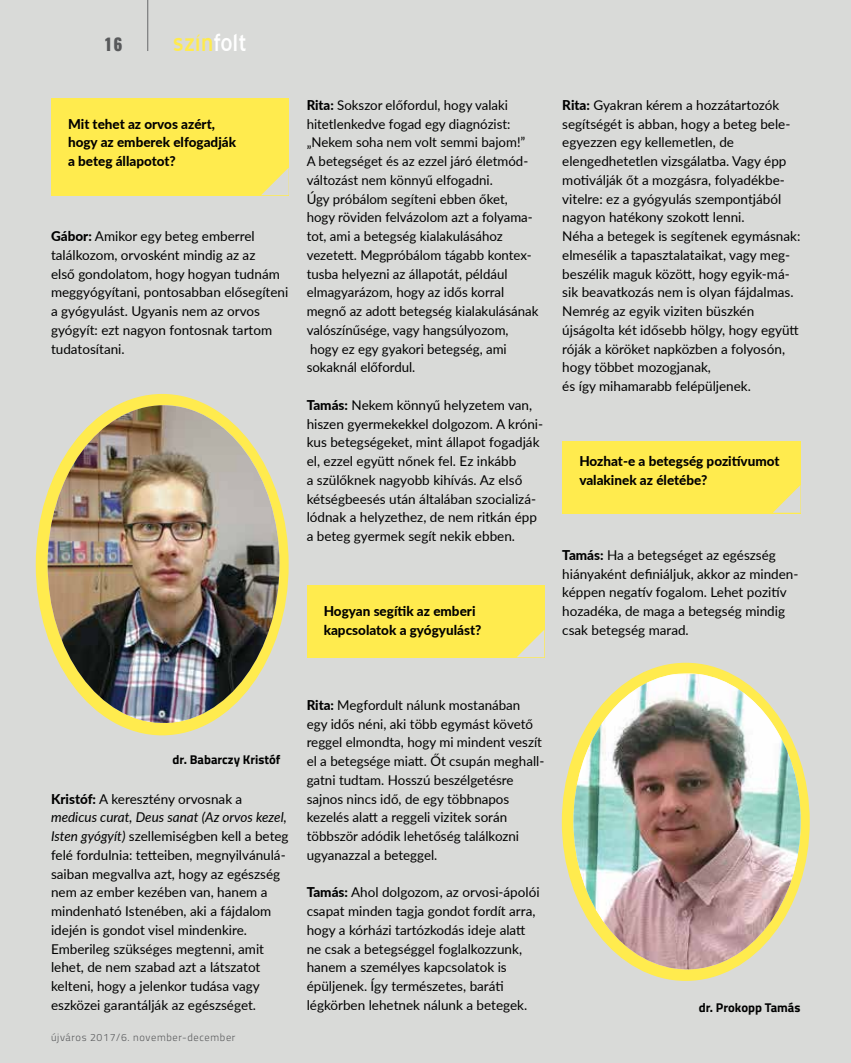
<style>
.page{position:relative;width:851px;height:1063px;background:#fff}
.page>*{position:absolute;margin:0;border:0;box-sizing:border-box;transform-origin:0 0}
.t1{font:30px "Blue Highway";letter-spacing:.01em;color:#ffeb4e}
.t2{font:800 16.5px "Oswald";color:#58595b}
.Szöveg{font:13.5px/18.8px "Lato";color:#000}
.Szöveg-2{font:800 13.5px/18.8px "Lato";color:#000}
.box_szöveg{font:700 12.75px "Titillium";color:#000}
.t3{font:300 10.5px "Titillium";letter-spacing:.06em;color:#58595b}
.s1{color:#fff}
.s2{font-weight:800}
.s3{font-style:italic}
</style>
<div class="page">
<div style="left:0;top:0;width:850px;height:1063px;background:#d9dad8"></div>
<hr style="left:147px;top:0;width:1px;height:51px;background:#58595b">
<div style="left:306px;top:585px;width:238px;height:72px;background:#ffeb4e"></div>
<div style="left:51px;top:98px;width:237px;height:97px;background:#ffeb4e"></div>
<div style="left:562px;top:441px;width:238px;height:72px;background:#ffeb4e"></div>
<svg style="left:773px;top:485px;width:27px;height:28px"></svg>
<div style="left:36px;top:394px;width:252px;height:341px;background:#ffeb4e;border-radius:50%"></div>
<img style="left:48px;top:405px;width:231px;height:318px">
<div style="left:561px;top:663px;width:248px;height:318px;background:#ffeb4e;border-radius:50%"></div>
<img style="left:573px;top:674px;width:227px;height:295px">
<svg style="left:517px;top:630px;width:27px;height:27px"></svg>
<svg style="left:261px;top:168px;width:27px;height:27px"></svg>
<p class="t2" style="left:104px;top:33px;width:20px">16</p>
<p class="t1" style="left:173px;top:30px;width:75px">szín<span class="s1">folt</span></p>
<p class="Szöveg-2" style="left:68px;top:114px;width:169px">Mit tehet az orvos azért, hogy az emberek elfogadják a beteg állapotot?</p>
<p class="Szöveg" style="left:51px;top:226px;width:239px"><span class="s2">Gábor:</span> Amikor egy beteg emberrel találkozom, orvosként mindig az az<br>első gondolatom, hogy hogyan tudnám meggyógyítani, pontosabban elősegíteni a gyógyulást. Ugyanis nem az orvos gyógyít: ezt nagyon fontosnak tartom tudatosítani.</p>
<p class="Szöveg" style="left:306px;top:95px;width:233px"><span class="s2">Rita:</span> Sokszor előfordul, hogy valaki hitetlenkedve fogad egy diagnózist: „Nekem soha nem volt semmi bajom!”<br>A betegséget és az ezzel járó életmód&shy;változást nem könnyű elfogadni.<br>Úgy próbálom segíteni ebben őket, hogy röviden felvázolom azt a folyama&shy;tot, ami a betegség kialakulásához vezetett. Megpróbálom tágabb kontex&shy;tusba helyezni az állapotát, például elmagyarázom, hogy az idős korral megnő az adott betegség kialakulásának valószínűsége, vagy hangsúlyozom, hogy ez egy gyakori betegség, ami sokaknál előfordul.</p>
<p class="Szöveg" style="left:306px;top:395px;width:238px"><span class="s2">Tamás:</span> Nekem könnyű helyzetem van, hiszen gyermekekkel dolgozom. A króni&shy;kus betegségeket, mint állapot fogadják el, ezzel együtt nőnek fel. Ez inkább<br>a szülőknek nagyobb kihívás. Az első kétségbeesés után általában szocializá&shy;lódnak a helyzethez, de nem ritkán épp a beteg gyermek segít nekik ebben.</p>
<p class="Szöveg-2" style="left:323px;top:601px;width:159px">Hogyan segítik az emberi kapcsolatok a gyógyulást?</p>
<p class="Szöveg" style="left:562px;top:95px;width:239px"><span class="s2">Rita:</span> Gyakran kérem a hozzátartozók segítségét is abban, hogy a beteg bele&shy;egyezzen egy kellemetlen, de elengedhetetlen vizsgálatba. Vagy épp motiválják őt a mozgásra, folyadékbe&shy;vitelre: ez a gyógyulás szempontjából nagyon hatékony szokott lenni.<br>Néha a betegek is segítenek egymásnak: elmesélik a tapasztalataikat, vagy meg&shy;beszélik maguk között, hogy egyik-má&shy;sik beavatkozás nem is olyan fájdalmas.<br>Nemrég az egyik viziten büszkén újságolta két idősebb hölgy, hogy együtt róják a köröket napközben a folyosón, hogy többet mozogjanak,<br>és így mihamarabb felépüljenek.</p>
<p class="Szöveg-2" style="left:579px;top:451px;width:202px">Hozhat-e a betegség pozitívumot valakinek az életébe?</p>
<p class="Szöveg" style="left:562px;top:545px;width:238px"><span class="s2">Tamás:</span> Ha a betegséget az egészség hiányaként definiáljuk, akkor az minden&shy;képpen negatív fogalom. Lehet pozitív hozadéka, de maga a betegség mindig csak betegség marad.</p>
<p class="box_szöveg" style="left:172px;top:750px;width:109px">dr. Babarczy Kristóf</p>
<p class="Szöveg" style="left:51px;top:789px;width:239px"><span class="s2">Kristóf:</span> A keresztény orvosnak a <span class="s3">medicus curat, Deus sanat (Az orvos kezel, Isten gyógyít)</span> szellemiségben kell a beteg felé fordulnia: tetteiben, megnyilvánulá&shy;saiban megvallva azt, hogy az egészség nem az ember kezében van, hanem a mindenható Istenében, aki a fájdalom idején is gondot visel mindenkire.<br>Emberileg szükséges megtenni, amit lehet, de nem szabad azt a látszatot kelteni, hogy a jelenkor tudása vagy eszközei garantálják az egészséget.</p>
<p class="t3" style="left:51px;top:1029px;width:186px">újváros 2017/6. november-december</p>
<p class="Szöveg" style="left:306px;top:695px;width:239px"><span class="s2">Rita:</span> Megfordult nálunk mostanában egy idős néni, aki több egymást követő reggel elmondta, hogy mi mindent veszít el a betegsége miatt. Őt csupán meghall&shy;gatni tudtam. Hosszú beszélgetésre sajnos nincs idő, de egy többnapos kezelés alatt a reggeli vizitek során többször adódik lehetőség találkozni ugyanazzal a beteggel.</p>
<p class="Szöveg" style="left:306px;top:882px;width:234px"><span class="s2">Tamás:</span> Ahol dolgozom, az orvosi-ápolói csapat minden tagja gondot fordít arra, hogy a kórházi tartózkodás ideje alatt ne csak a betegséggel foglalkozzunk, hanem a személyes kapcsolatok is épüljenek. Így természetes, baráti légkörben lehetnek nálunk a betegek.</p>
<p class="box_szöveg" style="left:698px;top:998px;width:103px">dr. Prokopp Tamás</p>
</div>
